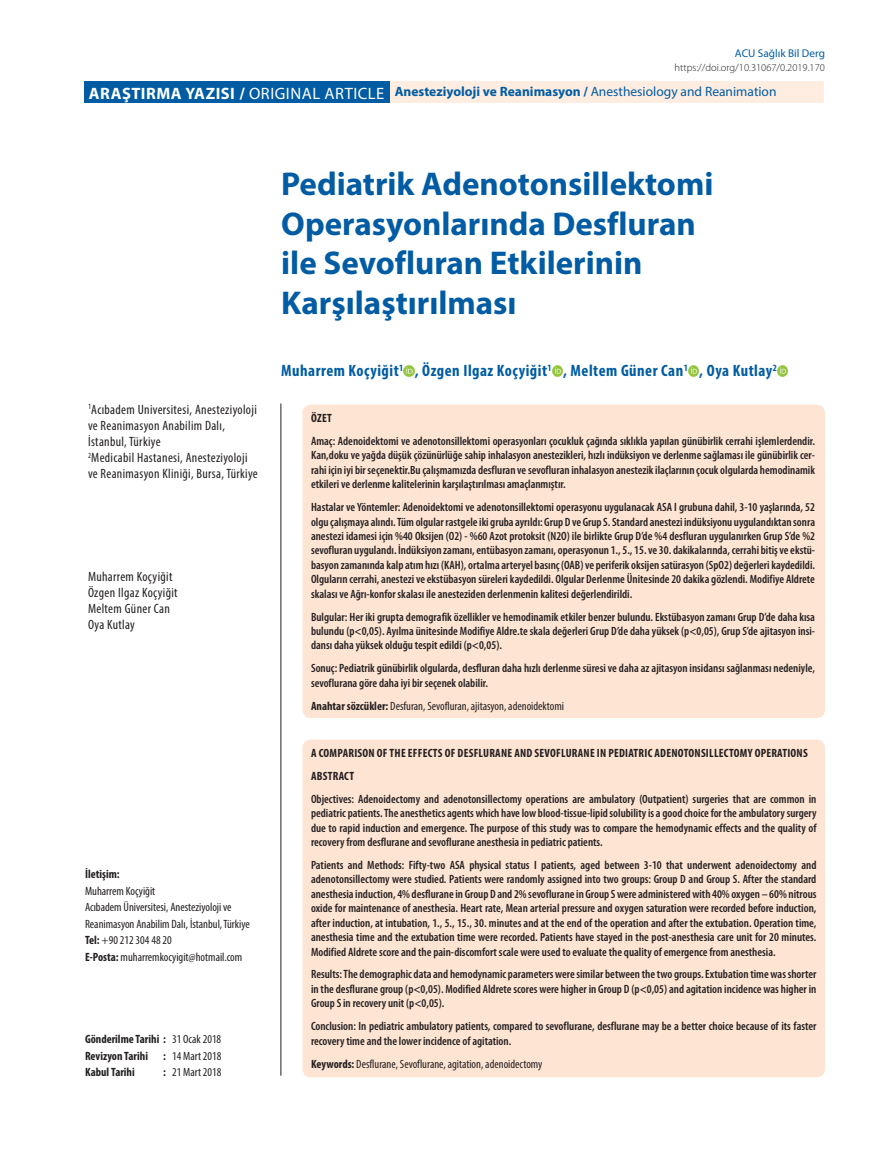
<style>
.page{position:relative;width:893px;height:1170px;background:#fff}
.page>*{position:absolute;margin:0;border:0;box-sizing:border-box;transform-origin:0 0}
.t1{font:700 33px/39.6px "Myriad Pro";color:#015ca3}
.t2{font:700 condensed 16.5px "Myriad Pro";letter-spacing:.03em;color:#015ca3}
.t3{font:condensed 13.5px/16.2px "Myriad Pro";letter-spacing:.025em;color:#231f20}
.t4{font:700 13.5px "Myriad Pro";color:#015ca3}
.t5{font:600 condensed 12px/14.4px "Myriad Pro";color:#231f20;text-align:justify}
.t6{font:condensed 12px/16.5px "Myriad Pro";color:#231f20}
.t7{font:700 condensed 12px/23px "Myriad Pro";letter-spacing:.02em;color:#231f20}
.t8{font:700 condensed 12px/16.5px "Myriad Pro";color:#231f20}
.t9{font:11.25px "Myriad Pro";color:#015ca3}
.t10{font:300 10.5px "Myriad Pro";color:#231f20}
.s1{font-size:16.5px;color:#fff}
.s2{font-weight:400;font-size:16.5px;color:#fff}
.s3{font-weight:400}
.s4{font-weight:700}
</style>
<div class="page">
<hr style="left:280px;top:403px;width:1px;height:672px;background:#231f20">
<div style="left:389px;top:82px;width:435px;height:21px;background:#feede0"></div>
<div style="left:84px;top:82px;width:305px;height:21px;background:#015ca3"></div>
<svg style="left:404px;top:365px;width:10px;height:11px"></svg>
<svg style="left:552px;top:365px;width:11px;height:11px"></svg>
<svg style="left:688px;top:365px;width:11px;height:11px"></svg>
<svg style="left:777px;top:365px;width:11px;height:11px"></svg>
<div style="left:302px;top:404px;width:523px;height:314px;background:#fee4d2;border-radius:9px"></div>
<div style="left:302px;top:739px;width:523px;height:338px;background:#fee4d2;border-radius:9px"></div>
<p class="t9" style="left:735px;top:46px;width:91px">ACU Sağlık Bil Derg</p>
<p class="t10" style="left:675px;top:62px;width:152px">https://doi.org/10.31067/0.2019.170</p>
<p class="t4" style="left:89px;top:83px;width:689px"><span class="s1">ARAŞTIRMA YAZISI /</span> <span class="s2">ORIGINAL ARTICLE</span> Anesteziyoloji ve Reanimasyon / <span class="s3">Anesthesiology and Reanimation</span></p>
<p class="t3" style="left:88px;top:401px;width:171px"><sup>1</sup>Acıbadem Universitesi, Anesteziyoloji ve Reanimasyon Anabilim Dalı, İstanbul, Türkiye<br><sup>2</sup>Medicabil Hastanesi, Anesteziyoloji ve Reanimasyon Kliniği, Bursa, Türkiye</p>
<p class="t3" style="left:88px;top:568px;width:91px">Muharrem Koçyiğit<br>Özgen Ilgaz Koçyiğit<br>Meltem Güner Can<br>Oya Kutlay</p>
<p class="t8" style="left:85px;top:865px;width:36px">İletişim:</p>
<p class="t6" style="left:85px;top:882px;width:166px">Muharrem Koçyiğit<br>Acıbadem Üniversitesi, Anesteziyoloji ve Reanimasyon Anabilim Dalı, İstanbul, Türkiye <span class="s4">Tel:</span> +90 212 304 48 20<br><span class="s4">E-Posta:</span> muharremkocyigit@hotmail.com</p>
<p class="t8" style="left:85px;top:1030px;width:138px">Gönderilme Tarihi : <span class="s3">31 Ocak 2018<br></span>Revizyon Tarihi</p>
<p class="t6" style="left:163px;top:1047px;width:60px"><span class="s4">:</span> 14 Mart 2018</p>
<p class="t8" style="left:85px;top:1063px;width:51px">Kabul Tarihi</p>
<p class="t6" style="left:163px;top:1063px;width:60px"><span class="s4">:</span> 21 Mart 2018</p>
<h1 class="t1" style="left:281px;top:163px;width:434px">Pediatrik Adenotonsillektomi<br>Operasyonlarında Desfluran ile Sevofluran Etkilerinin<br>Karşılaştırılması</h1>
<h2 class="t2" style="left:281px;top:360px;width:497px">Muharrem Koçyiğit<sup>1</sup> , Özgen Ilgaz Koçyiğit<sup>1</sup> , Meltem Güner Can<sup>1</sup> , Oya Kutlay<sup>2</sup></h2>
<p class="t7" style="left:311px;top:406px;width:22px">ÖZET</p>
<p class="t5" style="left:311px;top:434px;width:506px">Amaç: Adenoidektomi ve adenotonsillektomi operasyonları çocukluk çağında sıklıkla yapılan günübirlik cerrahi işlemlerdendir.<br>Kan,doku ve yağda düşük çözünürlüğe sahip inhalasyon anestezikleri, hızlı indüksiyon ve derlenme sağlaması ile günübirlik cer&shy;rahi için iyi bir seçenektir.Bu çalışmamızda desfluran ve sevofluran inhalasyon anestezik ilaçlarının çocuk olgularda hemodinamik etkileri ve derlenme kalitelerinin karşılaştırılması amaçlanmıştır.</p>
<p class="t5" style="left:311px;top:500px;width:506px">Hastalar ve Yöntemler: Adenoidektomi ve adenotonsillektomi operasyonu uygulanacak ASA I grubuna dahil, 3-10 yaşlarında, 52 olgu çalışmaya alındı. Tüm olgular rastgele iki gruba ayrıldı: Grup D ve Grup S. Standard anestezi indüksiyonu uygulandıktan sonra anestezi idamesi için %40 Oksijen (O2) - %60 Azot protoksit (N2O) ile birlikte Grup D’de %4 desfluran uygulanırken Grup S’de %2 sevofluran uygulandı. İndüksiyon zamanı, entübasyon zamanı, operasyonun 1., 5., 15. ve 30. dakikalarında, cerrahi bitiş ve ekstü&shy;basyon zamanında kalp atım hızı (KAH), ortalma arteryel basınç (OAB) ve periferik oksijen satürasyon (SpO2) değerleri kaydedildi.<br>Olguların cerrahi, anestezi ve ekstübasyon süreleri kaydedildi. Olgular Derlenme Ünitesinde 20 dakika gözlendi. Modifiye Aldrete skalası ve Ağrı-konfor skalası ile anesteziden derlenmenin kalitesi değerlendirildi.</p>
<p class="t5" style="left:311px;top:609px;width:506px">Bulgular: Her iki grupta demografik özellikler ve hemodinamik etkiler benzer bulundu. Ekstübasyon zamanı Grup D’de daha kısa bulundu (p&lt;0,05). Ayılma ünitesinde Modifiye Aldre.te skala değerleri Grup D’de daha yüksek (p&lt;0,05), Grup S’de ajitasyon insi&shy;dansı daha yüksek olduğu tespit edildi (p&lt;0,05).</p>
<p class="t5" style="left:311px;top:661px;width:506px">Sonuç: Pediatrik günübirlik olgularda, desfluran daha hızlı derlenme süresi ve daha az ajitasyon insidansı sağlanması nedeniyle, sevoflurana göre daha iyi bir seçenek olabilir.</p>
<p class="t6" style="left:311px;top:697px;width:255px"><span class="s4">Anahtar sözcükler:</span> Desfuran, Sevofluran, ajitasyon, adenoidektomi</p>
<p class="t7" style="left:311px;top:741px;width:498px">A COMPARISON OF THE EFFECTS OF DESFLURANE AND SEVOFLURANE IN PEDIATRIC ADENOTONSILLECTOMY OPERATIONS<br>ABSTRACT</p>
<p class="t5" style="left:311px;top:791px;width:507px">Objectives: Adenoidectomy and adenotonsillectomy operations are ambulatory (Outpatient) surgeries that are common in pediatric patients. The anesthetics agents which have low blood-tissue-lipid solubility is a good choice for the ambulatory surgery due to rapid induction and emergence. The purpose of this study was to compare the hemodynamic effects and the quality of recovery from desflurane and sevoflurane anesthesia in pediatric patients.</p>
<p class="t5" style="left:311px;top:858px;width:507px">Patients and Methods: Fifty-two ASA physical status I patients, aged between 3-10 that underwent adenoidectomy and adenotonsillectomy were studied. Patients were randomly assigned into two groups: Group D and Group S. After the standard anesthesia induction, 4% desflurane in Group D and 2% sevoflurane in Group S were administered with 40% oxygen – 60% nitrous oxide for maintenance of anesthesia. Heart rate, Mean arterial pressure and oxygen saturation were recorded before induction, after induction, at intubation, 1., 5., 15., 30. minutes and at the end of the operation and after the extubation. Operation time, anesthesia time and the extubation time were recorded. Patients have stayed in the post-anesthesia care unit for 20 minutes.<br>Modified Aldrete score and the pain-discomfort scale were used to evaluate the quality of emergence from anesthesia.</p>
<p class="t5" style="left:311px;top:967px;width:507px">Results: The demographic data and hemodynamic parameters were similar between the two groups. Extubation time was shorter in the desflurane group (p&lt;0,05). Modified Aldrete scores were higher in Group D (p&lt;0,05) and agitation incidence was higher in Group S in recovery unit (p&lt;0,05).</p>
<p class="t5" style="left:311px;top:1019px;width:507px">Conclusion: In pediatric ambulatory patients, compared to sevoflurane, desflurane may be a better choice because of its faster recovery time and the lower incidence of agitation.</p>
<p class="t6" style="left:311px;top:1055px;width:233px"><span class="s4">Keywords:</span> Desflurane, Sevoflurane, agitation, adenoidectomy</p>
</div>
